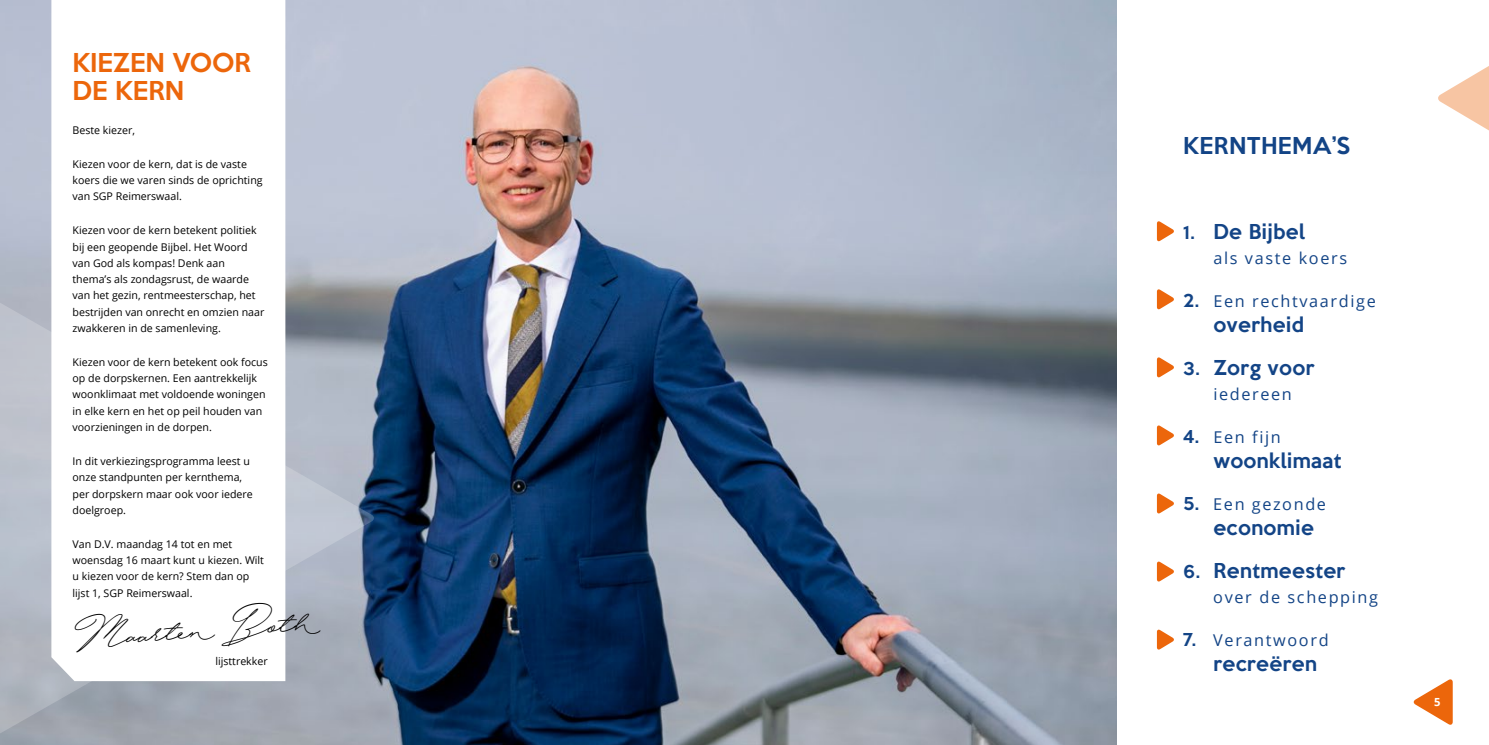
<style>
.page{position:relative;width:1489px;height:745px;background:#fff}
.page>*{position:absolute;margin:0;border:0;box-sizing:border-box;transform-origin:0 0}
.t1{font:31px "Hijrnotes PERSONALUSEONLY";color:#000}
.t2{font:500 23.75px/27.5px "Keep Calm";color:#ec660b}
.t3{font:500 21.25px "Keep Calm";letter-spacing:.02em;color:#134486}
.t4{font:500 18.75px "Keep Calm";letter-spacing:.02em;color:#134486}
.t5{font:16.25px "Open Sans";letter-spacing:.1em;color:#134486}
.t6{font:700 11.12px "Open Sans";color:#fff}
.t7{font:10.62px/16.2px "Open Sans";color:#000}
.s1{font-size:16.25px}
.s2{font-family:"Keep Calm";font-weight:500}
</style>
<div class="page">
<img style="left:0;top:0;width:1116px;height:744px">
<svg style="left:51px;top:0;width:234px;height:283px"></svg>
<svg style="left:0;top:283px;width:375px;height:461px"></svg>
<svg style="left:1438px;top:66px;width:50px;height:64px"></svg>
<svg style="left:1156px;top:221px;width:18px;height:21px"></svg>
<svg style="left:1156px;top:357px;width:18px;height:21px"></svg>
<svg style="left:1156px;top:493px;width:18px;height:20px"></svg>
<svg style="left:1156px;top:289px;width:18px;height:21px"></svg>
<svg style="left:1156px;top:425px;width:18px;height:20px"></svg>
<svg style="left:1156px;top:561px;width:18px;height:20px"></svg>
<svg style="left:1156px;top:629px;width:18px;height:20px"></svg>
<svg style="left:1413px;top:679px;width:39px;height:46px"></svg>
<h2 class="t2" style="left:73px;top:47px;width:180px">KIEZEN VOOR<br>DE KERN</h2>
<p class="t7" style="left:73px;top:121px;width:64px">Beste kiezer,</p>
<p class="t7" style="left:73px;top:155px;width:192px">Kiezen voor de kern, dat is de vaste koers die we varen sinds de oprichting van SGP Reimerswaal.</p>
<p class="t7" style="left:73px;top:222px;width:193px">Kiezen voor de kern betekent politiek bij een geopende Bijbel. Het Woord van God als kompas! Denk aan thema’s als zondagsrust, de waarde van het gezin, rentmeesterschap, het bestrijden van onrecht en omzien naar zwakkeren in de samenleving.</p>
<p class="t7" style="left:73px;top:353px;width:197px">Kiezen voor de kern betekent ook focus op de dorpskernen. Een aantrekkelijk woonklimaat met voldoende woningen in elke kern en het op peil houden van voorzieningen in de dorpen.</p>
<p class="t7" style="left:73px;top:452px;width:182px">In dit verkiezingsprogramma leest u onze standpunten per kernthema, per dorpskern maar ook voor iedere doelgroep.</p>
<p class="t7" style="left:73px;top:535px;width:193px">Van D.V. maandag 14 tot en met woensdag 16 maart kunt u kiezen. Wilt u kiezen voor de kern? Stem dan op lijst 1, SGP Reimerswaal.</p>
<h1 class="t1" style="left:73px;top:628px;width:236px;rotate:-4deg">Maarten Both</h1>
<p class="t7" style="left:215px;top:652px;width:54px">lijsttrekker</p>
<h3 class="t3" style="left:1183px;top:127px;width:168px">KERNTHEMA’S</h3>
<h3 class="t4" style="left:1183px;top:215px;width:123px"><span class="s1">1.</span> De Bijbel</h3>
<h3 class="t5" style="left:1213px;top:247px;width:135px">als vaste koers</h3>
<h3 class="t5" style="left:1183px;top:290px;width:194px"><span class="s2">2.</span> Een rechtvaardige</h3>
<h3 class="t4" style="left:1213px;top:308px;width:92px">overheid</h3>
<h3 class="t4" style="left:1183px;top:351px;width:133px"><span class="s1">3.</span> Zorg voor</h3>
<h3 class="t5" style="left:1213px;top:382px;width:80px">iedereen</h3>
<h3 class="t5" style="left:1183px;top:425px;width:99px"><span class="s2">4.</span> Een fijn</h3>
<h3 class="t4" style="left:1213px;top:443px;width:129px">woonklimaat</h3>
<h3 class="t5" style="left:1183px;top:493px;width:144px"><span class="s2">5.</span> Een gezonde</h3>
<h3 class="t4" style="left:1213px;top:511px;width:102px">economie</h3>
<h3 class="t4" style="left:1183px;top:554px;width:163px"><span class="s1">6.</span> Rentmeester</h3>
<h3 class="t5" style="left:1213px;top:585px;width:166px">over de schepping</h3>
<h3 class="t5" style="left:1183px;top:628px;width:147px"><span class="s2">7.</span> Verantwoord</h3>
<h3 class="t4" style="left:1213px;top:646px;width:105px">recreëren</h3>
<p class="t6" style="left:1433px;top:694px;width:8px">5</p>
</div>
